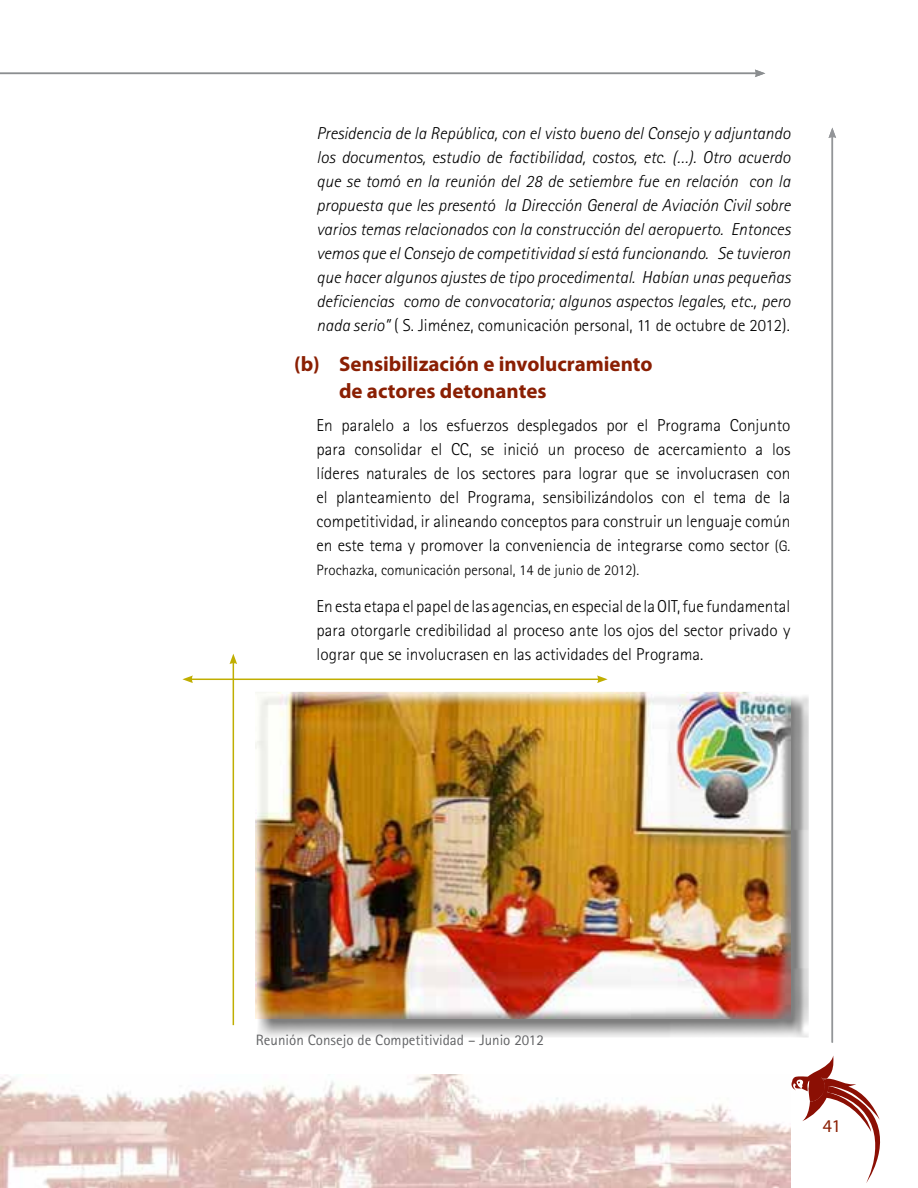
<style>
.page{position:relative;width:918px;height:1188px;background:#fff}
.page>*{position:absolute;margin:0;border:0;box-sizing:border-box;transform-origin:0 0}
.t1{font:700 21px/27px "Myriad Pro";color:#8a1f03}
.t2{font:18px "Myriad Pro";color:#8a1f03}
.t3{font:italic 300 17.25px/24px "Rotis Sans Serif Std";color:#000;text-align:justify}
.t4{font:300 17.25px/24px "Rotis Sans Serif Std";color:#000;text-align:justify}
.t5{font:300 15px "Rotis Sans Serif Std";color:#000}
.t6{font:15px "Rotis Sans Serif Std";color:#636466}
.s1{font-style:normal}
.s2{font-size:15px}
</style>
<div class="page">
<svg style="left:791px;top:1056px;width:90px;height:127px"></svg>
<img style="left:0;top:1074px;width:790px;height:114px">
<hr style="left:0;top:73px;width:757px;height:1px;background:#8b8e90">
<svg style="left:755px;top:70px;width:10px;height:7px"></svg>
<hr style="left:832px;top:136px;width:1px;height:907px;background:#939598">
<svg style="left:828px;top:128px;width:8px;height:10px"></svg>
<img style="left:258px;top:696px;width:551px;height:341px">
<img style="left:255px;top:692px;width:513px;height:2px">
<img style="left:255px;top:742px;width:2px;height:277px">
<img style="left:257px;top:694px;width:533px;height:325px">
<hr style="left:191px;top:679px;width:408px;height:1px;background:#c0ae00">
<svg style="left:597px;top:675px;width:11px;height:8px"></svg>
<svg style="left:182px;top:675px;width:11px;height:8px"></svg>
<hr style="left:233px;top:662px;width:1px;height:363px;background:#c0ae00">
<svg style="left:230px;top:654px;width:7px;height:10px"></svg>
<p class="t3" style="left:317px;top:122px;width:475px">Presidencia de la República, con el visto bueno del Consejo y adjuntando los documentos, estudio de factibilidad, costos, etc. (…). Otro acuerdo que se tomó en la reunión del 28 de setiembre fue en relación con la propuesta que les presentó la Dirección General de Aviación Civil sobre varios temas relacionados con la construcción del aeropuerto. Entonces vemos que el Consejo de competitividad sí está funcionando. Se tuvieron que hacer algunos ajustes de tipo procedimental. Habían unas pequeñas deficiencias como de convocatoria; algunos aspectos legales, etc., pero nada serio” <span class="s1">( S. Jiménez, comunicación personal, 11 de octubre de 2012).</span></p>
<p class="t1" style="left:339px;top:350px;width:315px;text-indent:-45px">(b) Sensibilización e involucramiento de actores detonantes</p>
<p class="t4" style="left:317px;top:413px;width:475px">En paralelo a los esfuerzos desplegados por el Programa Conjunto para consolidar el CC, se inició un proceso de acercamiento a los líderes naturales de los sectores para lograr que se involucrasen con el planteamiento del Programa, sensibilizándolos con el tema de la competitividad, ir alineando conceptos para construir un lenguaje común en este tema y promover la conveniencia de integrarse como sector <span class="s2">(G.</span></p>
<p class="t5" style="left:317px;top:562px;width:324px">Prochazka, comunicación personal, 14 de junio de 2012).</p>
<p class="t4" style="left:317px;top:594px;width:475px">En esta etapa el papel de las agencias, en especial de la OIT, fue fundamental para otorgarle credibilidad al proceso ante los ojos del sector privado y lograr que se involucrasen en las actividades del Programa.</p>
<p class="t6" style="left:256px;top:1031px;width:289px">Reunión Consejo de Competitividad – Junio 2012</p>
<p class="t2" style="left:823px;top:1115px;width:20px">41</p>
</div>
